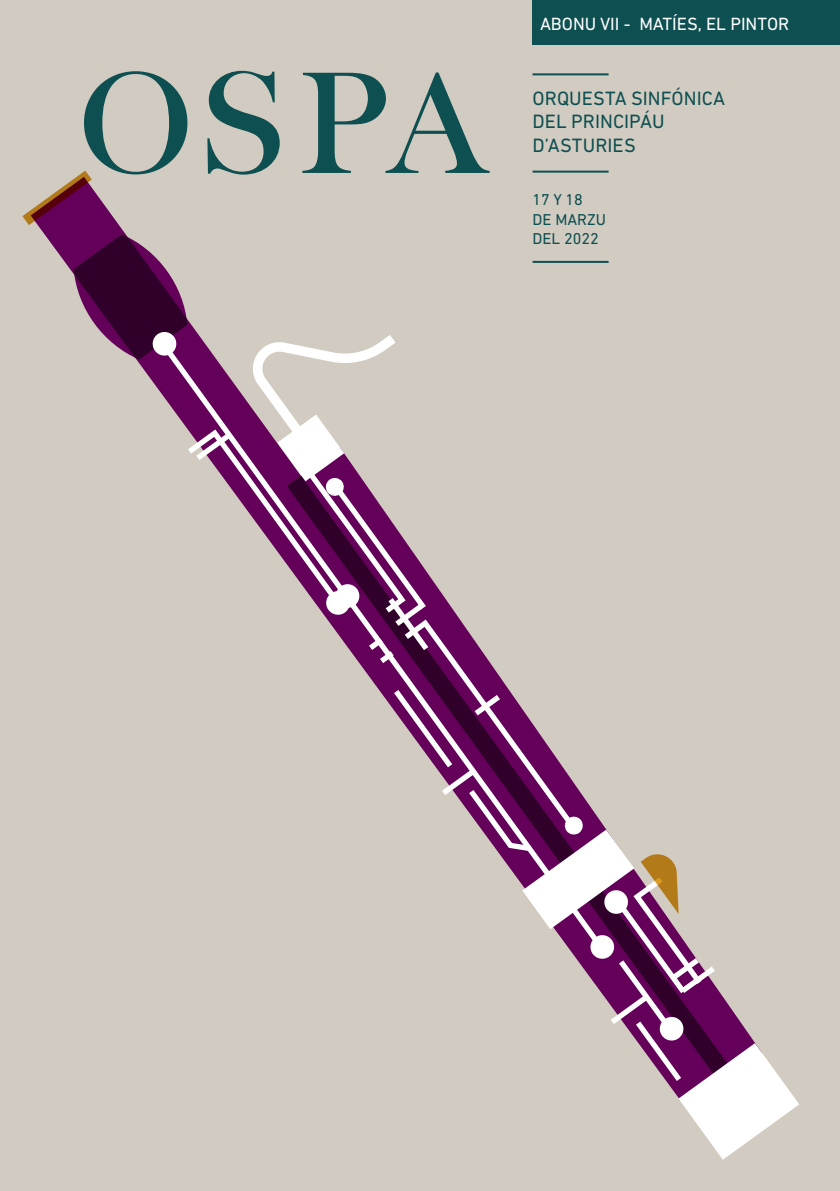
<style>
.page{position:relative;width:840px;height:1191px;background:#fff}
.page>*{position:absolute;margin:0;border:0;box-sizing:border-box;transform-origin:0 0}
.t1{font:19.6px/23.6px "DIN Next W1 G";letter-spacing:.005em;color:#0e4f51}
.t2{font:18px "DIN Next W1 G";color:#fff}
.t3{font:16px/19.2px "DIN Next W1 G";color:#0e4f51}
</style>
<div class="page">
<div style="left:0;top:0;width:839px;height:1191px;background:#d2cbc1"></div>
<div style="left:31px;top:177px;width:702px;height:930px;background:#d2cbc1"></div>
<div style="left:287px;top:447px;width:474px;height:636px;background:#d2cbc1"></div>
<div style="left:158px;top:340px;width:449px;height:614px;background:#d2cbc1"></div>
<svg style="left:399px;top:616px;width:182px;height:68px;background:#ae8ba0"></svg>
<svg style="left:74px;top:234px;width:359px;height:434px;background:#b79ea9"></svg>
<svg style="left:388px;top:684px;width:410px;height:475px;background:#c0abb2"></svg>
<div style="left:532px;top:0;width:307px;height:44px;background:#0e4f51"></div>
<hr style="left:532px;top:261px;width:76px;height:2px;background:#0e4f51">
<hr style="left:532px;top:171px;width:76px;height:2px;background:#0e4f51">
<hr style="left:532px;top:73px;width:76px;height:2px;background:#0e4f51">
<svg style="left:22px;top:71px;width:165px;height:154px;background:#afa7a5"></svg>
<svg style="left:207px;top:71px;width:72px;height:104px;background:#8b9e98"></svg>
<svg style="left:302px;top:72px;width:187px;height:101px;background:#9ca9a2"></svg>
<p class="t2" style="left:539px;top:13px;width:251px">ABONU VII - MATÍES, EL PINTOR</p>
<p class="t1" style="left:532px;top:86px;width:194px">ORQUESTA SINFÓNICA<br>DEL PRINCIPÁU<br>D’ASTURIES</p>
<p class="t3" style="left:532px;top:190px;width:75px">17 Y 18<br>DE MARZU<br>DEL 2022</p>
</div>
